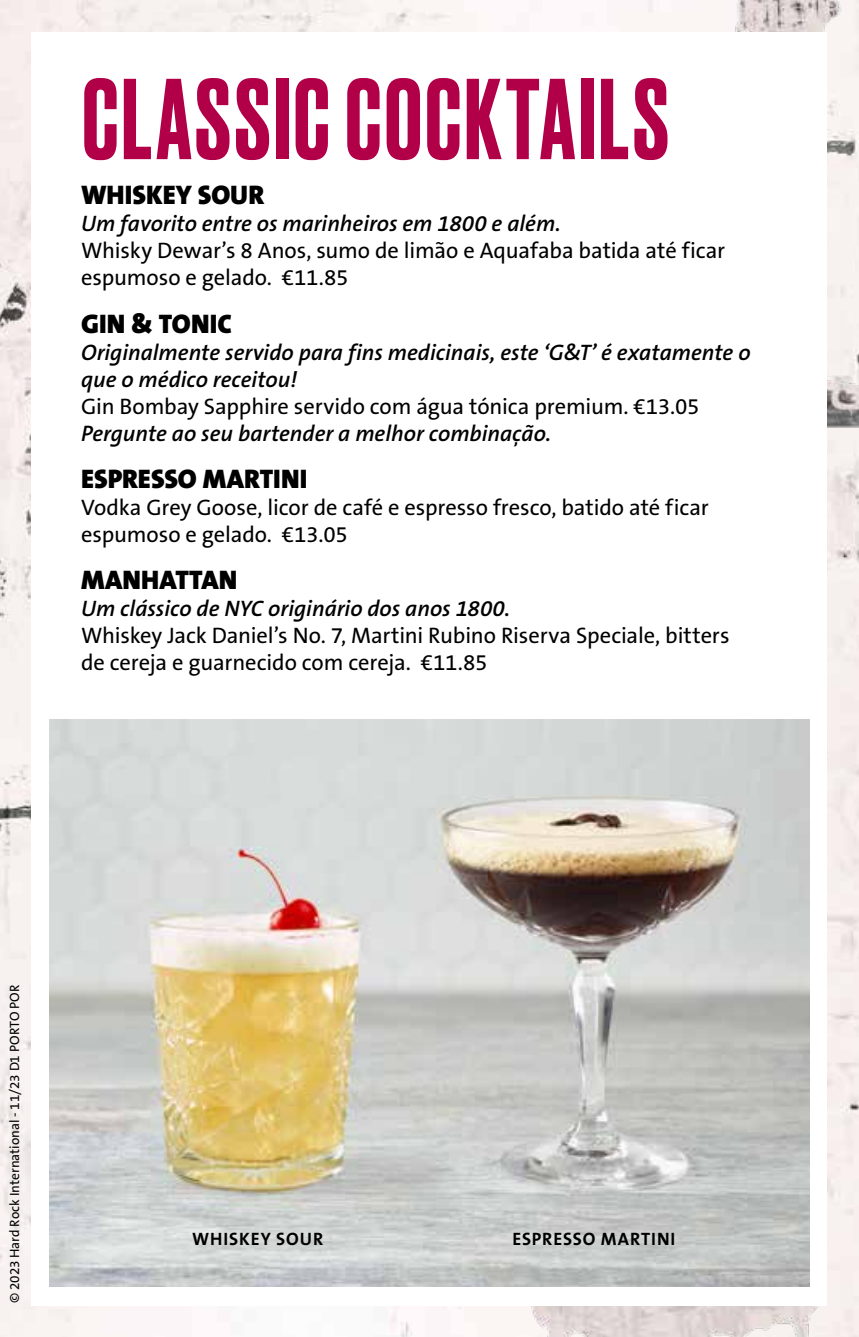
<style>
.page{position:relative;width:859px;height:1337px;background:#fff}
.page>*{position:absolute;margin:0;border:0;box-sizing:border-box;transform-origin:0 0}
.t1{font:500 108px "Druk";letter-spacing:.03em;color:#b10048}
.t2{font:900 27px "The Sans B9";letter-spacing:.005em;color:#000}
.t3{font:22.5px/27px "The Sans B5 Plain";letter-spacing:-.005em;color:#000}
.t4{font:italic 600 22.5px/27px "The Sans B6";color:#000}
.t5{font:700 18px "The Sans B7";letter-spacing:.05em;color:#000}
.t6{font:13.5px "The Sans B5 Plain";color:#000}
.s1{font-family:"The Sans Cafe Plain"}
</style>
<div class="page">
<img style="left:0;top:0;width:859px;height:1336px">
<img style="left:661px;top:0;width:198px;height:463px">
<img style="left:493px;top:1137px;width:366px;height:199px">
<div style="left:32px;top:32px;width:795px;height:1273px;background:#fff"></div>
<img style="left:50px;top:719px;width:759px;height:567px">
<h1 class="t1" style="left:82px;top:45px;width:588px">CLASSIC COCKTAILS</h1>
<p class="t2" style="left:81px;top:181px;width:185px">WHISKEY SOUR</p>
<p class="t4" style="left:81px;top:211px;width:481px">Um favorito entre os marinheiros em 1800 e além.</p>
<p class="t3" style="left:81px;top:238px;width:645px"><span class="s1">Whisky</span> Dewar’s 8 Anos, sumo de limão e Aquafaba batida até ficar espumoso e gelado. €11.85</p>
<p class="t2" style="left:81px;top:309px;width:152px">GIN &amp; TONIC</p>
<p class="t4" style="left:81px;top:339px;width:671px">Originalmente servido para fins medicinais, este ‘G&amp;T’ é exatamente o que o médico receitou!</p>
<p class="t3" style="left:81px;top:393px;width:620px">Gin Bombay Sapphire servido com água tónica premium. €13.05</p>
<p class="t4" style="left:81px;top:420px;width:472px">Pergunte ao seu bartender a melhor combinação.</p>
<p class="t2" style="left:81px;top:464px;width:228px">ESPRESSO MARTINI</p>
<p class="t3" style="left:81px;top:494px;width:629px">Vodka Grey Goose, licor de café e espresso fresco, batido até ficar espumoso e gelado. €13.05</p>
<p class="t2" style="left:81px;top:565px;width:158px">MANHATTAN</p>
<p class="t4" style="left:81px;top:596px;width:430px">Um clássico de NYC originário dos anos 1800.</p>
<p class="t3" style="left:81px;top:623px;width:650px">Whiskey Jack Daniel’s No. 7, Martini Rubino Riserva Speciale, bitters de cereja e guarnecido com cereja. €11.85</p>
<p class="t6" style="left:8px;top:1302px;width:320px;rotate:-90deg">© 2023 Hard Rock International - 11/23 D1 PORTO POR</p>
<p class="t5" style="left:192px;top:1229px;width:132px">WHISKEY SOUR</p>
<p class="t5" style="left:512px;top:1229px;width:164px">ESPRESSO MARTINI</p>
</div>
